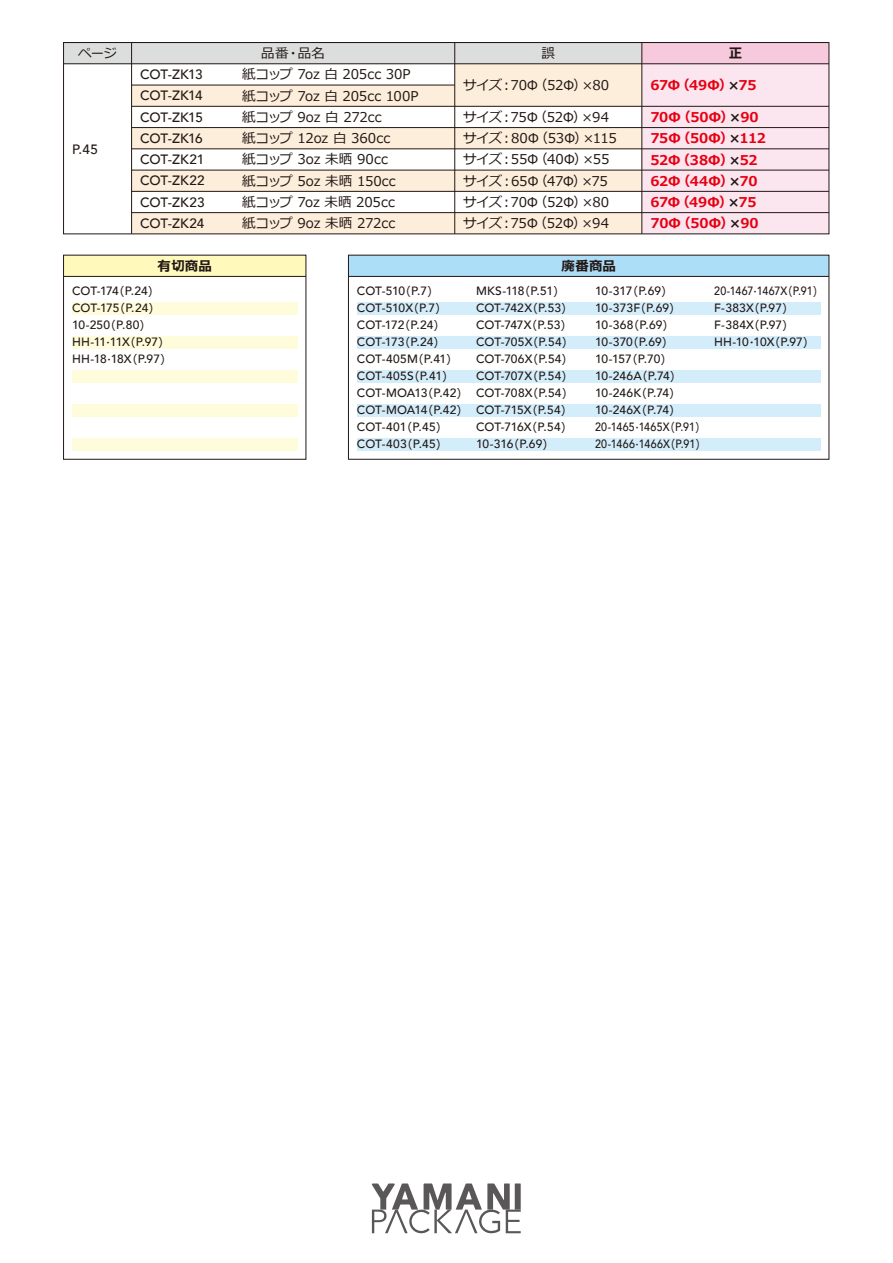
<style>
.page{position:relative;width:893px;height:1263px;background:#fff}
.page>*{position:absolute;margin:0;border:0;box-sizing:border-box;transform-origin:0 0}
.t1{font:13.5px/21.3px "Meiryo";letter-spacing:-.015em;color:#221815}
.t2{font:700 13.5px/21.3px "Meiryo";letter-spacing:-.015em;color:#e60012}
.t3{font:500 13.5px/21.3px "Avenir";letter-spacing:-.01em;color:#221815}
.t4{font:700 13.5px "Meiryo";letter-spacing:.005em;color:#221815}
.t5{font:500 12px/17px "Avenir";letter-spacing:-.005em;color:#221815}
.t6{font:500 12px/17px "Avenir";letter-spacing:-.005em;color:#221815;scale:.89 1}
.s1{color:#221815}
.s2{font-family:"Meiryo";font-weight:400}
.s3{font-family:"Koz Go Pr 6 N";font-weight:400}
</style>
<div class="page">
<div style="left:642px;top:64px;width:187px;height:170px;background:#fbe6ef"></div>
<div style="left:132px;top:85px;width:323px;height:21px;background:#fdeddb"></div>
<div style="left:455px;top:64px;width:187px;height:42px;background:#fdeddb"></div>
<div style="left:132px;top:128px;width:510px;height:21px;background:#fdeddb"></div>
<div style="left:132px;top:170px;width:510px;height:21px;background:#fdeddb"></div>
<div style="left:132px;top:213px;width:510px;height:21px;background:#fdeddb"></div>
<div style="left:64px;top:43px;width:578px;height:21px;background:#dcdddd"></div>
<div style="left:642px;top:43px;width:187px;height:21px;background:#f7c9dd"></div>
<div style="left:357px;top:302px;width:463px;height:13px;background:#d3edfb"></div>
<div style="left:72px;top:302px;width:225px;height:13px;background:#fffcdb"></div>
<div style="left:357px;top:336px;width:463px;height:13px;background:#d3edfb"></div>
<div style="left:72px;top:336px;width:225px;height:13px;background:#fffcdb"></div>
<div style="left:357px;top:370px;width:463px;height:13px;background:#d3edfb"></div>
<div style="left:72px;top:370px;width:225px;height:13px;background:#fffcdb"></div>
<div style="left:357px;top:404px;width:463px;height:13px;background:#d3edfb"></div>
<div style="left:72px;top:404px;width:225px;height:13px;background:#fffcdb"></div>
<div style="left:357px;top:438px;width:463px;height:13px;background:#d3edfb"></div>
<div style="left:72px;top:438px;width:225px;height:13px;background:#fffcdb"></div>
<div style="left:348px;top:255px;width:481px;height:21px;background:#addef8"></div>
<div style="left:64px;top:255px;width:242px;height:21px;background:#fffabc"></div>
<hr style="left:131px;top:43px;width:1px;height:191px;background:#221815">
<hr style="left:454px;top:43px;width:1px;height:191px;background:#221815">
<hr style="left:642px;top:43px;width:1px;height:191px;background:#221815">
<hr style="left:64px;top:42px;width:765px;height:1px;background:#221815">
<hr style="left:64px;top:64px;width:765px;height:1px;background:#221815">
<hr style="left:132px;top:149px;width:697px;height:1px;background:#221815">
<hr style="left:132px;top:106px;width:697px;height:1px;background:#221815">
<hr style="left:132px;top:127px;width:697px;height:1px;background:#221815">
<hr style="left:132px;top:170px;width:697px;height:1px;background:#221815">
<hr style="left:132px;top:191px;width:697px;height:1px;background:#221815">
<hr style="left:132px;top:212px;width:697px;height:1px;background:#221815">
<hr style="left:132px;top:85px;width:323px;height:1px;background:#221815">
<div style="left:63px;top:255px;width:243px;height:205px;border:1px solid #221815"></div>
<div style="left:348px;top:255px;width:481px;height:205px;border:1px solid #221815"></div>
<hr style="left:64px;top:276px;width:242px;height:1px;background:#221815">
<hr style="left:348px;top:276px;width:481px;height:1px;background:#221815">
<svg style="left:372px;top:1183px;width:149px;height:50px"></svg>
<p class="t1" style="left:78px;top:43px;width:41px">ページ</p>
<p class="t1" style="left:261px;top:43px;width:65px">品番・品名</p>
<p class="t3" style="left:140px;top:63px;width:66px">COT-ZK13<br>COT-ZK14<br>COT-ZK15<br>COT-ZK16<br>COT-ZK21<br>COT-ZK22<br>COT-ZK23<br>COT-ZK24</p>
<p class="t1" style="left:242px;top:65px;width:178px">紙コップ 7oz 白 205cc 30P紙コップ 7oz 白 205cc 100P紙コップ 9oz 白 272cc<br>紙コップ 12oz 白 360cc<br>紙コップ 3oz 未晒 90cc<br>紙コップ 5oz 未晒 150cc<br>紙コップ 7oz 未晒 205cc<br>紙コップ 9oz 未晒 272cc</p>
<p class="t3" style="left:72px;top:137px;width:27px">P.45</p>
<p class="t1" style="left:542px;top:43px;width:15px">誤</p>
<p class="t4" style="left:729px;top:44px;width:15px">正</p>
<p class="t1" style="left:463px;top:75px;width:147px">サイズ：70Φ（52Φ）×80</p>
<p class="t1" style="left:463px;top:107px;width:155px">サイズ：75Φ（52Φ）×94サイズ：80Φ（53Φ）×115サイズ：55Φ（40Φ）×55サイズ：65Φ（47Φ）×75サイズ：70Φ（52Φ）×80サイズ：75Φ（52Φ）×94</p>
<p class="t2" style="left:650px;top:75px;width:108px">67Φ（49Φ）<span class="s1">×</span>75</p>
<p class="t2" style="left:650px;top:107px;width:117px">70Φ（50Φ）<span class="s1">×</span>90<br>75Φ（50Φ）<span class="s1">×</span>112<br>52Φ（38Φ）<span class="s1">×</span>52<br>62Φ（44Φ）<span class="s1">×</span>70<br>67Φ（49Φ）<span class="s1">×</span>75<br>70Φ（50Φ）<span class="s1">×</span>90</p>
<p class="t4" style="left:158px;top:256px;width:56px">有切商品</p>
<p class="t4" style="left:561px;top:256px;width:56px">廃番商品</p>
<p class="t5" style="left:476px;top:282px;width:99px">MKS-118<span class="s2">（</span>P.51<span class="s2">）<br></span>COT-742X<span class="s2">（</span>P.53<span class="s2">）<br></span>COT-747X<span class="s2">（</span>P.53<span class="s2">）<br></span>COT-705X<span class="s2">（</span>P.54<span class="s2">）<br></span>COT-706X<span class="s2">（</span>P.54<span class="s2">）<br></span>COT-707X<span class="s2">（</span>P.54<span class="s2">）<br></span>COT-708X<span class="s2">（</span>P.54<span class="s2">）<br></span>COT-715X<span class="s2">（</span>P.54<span class="s2">）<br></span>COT-716X<span class="s2">（</span>P.54<span class="s2">）<br></span>10-316<span class="s2">（</span>P.69<span class="s2">）</span></p>
<p class="t5" style="left:595px;top:282px;width:112px">10-317<span class="s2">（</span>P.69<span class="s2">）<br></span>10-373F<span class="s2">（</span>P.69<span class="s2">）<br></span>10-368<span class="s2">（</span>P.69<span class="s2">）<br></span>10-370<span class="s2">（</span>P.69<span class="s2">）<br></span>10-157<span class="s2">（</span>P.70<span class="s2">）<br></span>10-246A<span class="s2">（</span>P.74<span class="s2">）<br></span>10-246K<span class="s2">（</span>P.74<span class="s2">）<br></span>10-246X<span class="s2">（</span>P.74<span class="s2">）<br></span>20-1465<span class="s2">･</span>1465X<span class="s2">（</span>P.91<span class="s2">）<br></span>20-1466<span class="s2">･</span>1466X<span class="s2">（</span>P.91<span class="s2">）</span></p>
<p class="t5" style="left:72px;top:282px;width:101px">COT-174<span class="s2">（</span>P.24<span class="s2">）<br></span>COT-175<span class="s2">（</span>P.24<span class="s2">）<br></span>10-250<span class="s2">（</span>P.80<span class="s2">）<br></span>HH-11<span class="s2">･</span>11X<span class="s2">（</span>P.97<span class="s2">）<br></span>HH-18<span class="s2">･</span>18X<span class="s2">（</span>P.97<span class="s2">）</span></p>
<p class="t5" style="left:357px;top:282px;width:113px">COT-510<span class="s2">（</span>P.7<span class="s2">）<br></span>COT-510X<span class="s2">（</span>P.7<span class="s2">）<br></span>COT-172<span class="s2">（</span>P.24<span class="s2">）<br></span>COT-173<span class="s2">（</span>P.24<span class="s2">）<br></span>COT-405M<span class="s2">（</span>P.41<span class="s2">）<br></span>COT-405S<span class="s2">（</span>P.41<span class="s2">）<br></span>COT-MOA13<span class="s2">（</span>P.42<span class="s2">）<br></span>COT-MOA14<span class="s2">（</span>P.42<span class="s2">）<br></span>COT-401<span class="s2">（</span>P.45<span class="s2">）<br></span>COT-403<span class="s2">（</span>P.45<span class="s2">）</span></p>
<p class="t6" style="left:714px;top:282px;width:124px">20-1467<span class="s2">･</span>1467X<span class="s2">（</span>P.91<span class="s2">）<br></span>F-383X<span class="s2">（</span>P.97<span class="s2">）<br></span>F-384X<span class="s2">（</span>P.97<span class="s2">）<br></span>HH-10<span class="s3">･</span>10X<span class="s2">（</span>P.97<span class="s2">）</span></p>
</div>
